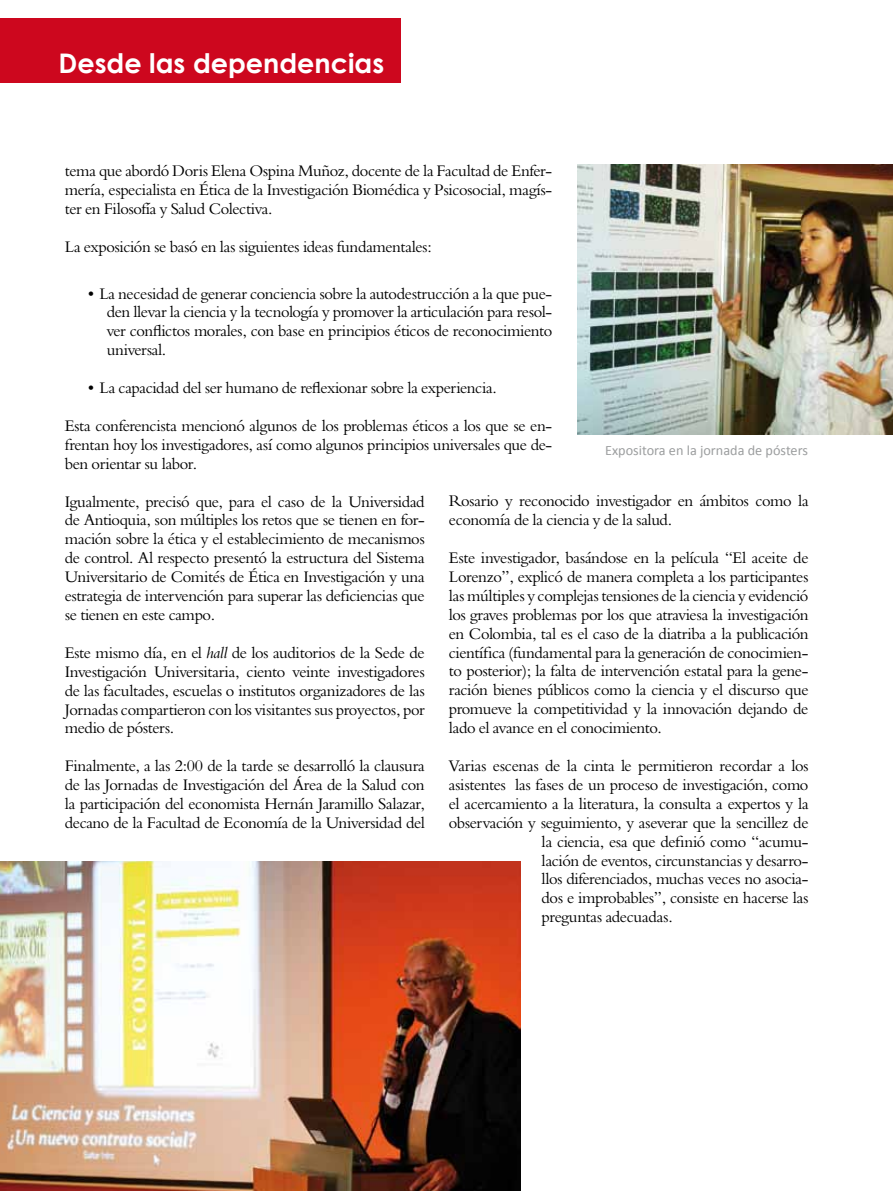
<style>
.page{position:relative;width:893px;height:1191px;background:#fff}
.page>*{position:absolute;margin:0;border:0;box-sizing:border-box;transform-origin:0 0}
.t1{font:700 27px "Century Gothic";color:#fff}
.t2{font:15.75px/18.9px "Bergamo Std";letter-spacing:-.02em;color:#000;text-align:justify}
.t3{font:14.25px "Calibri";color:#9c9e9f}
.s1{font-style:italic}
</style>
<div class="page">
<div style="left:0;top:18px;width:401px;height:65px;background:#cd071e"></div>
<img style="left:578px;top:165px;width:315px;height:270px">
<img style="left:0;top:861px;width:520px;height:330px">
<h1 class="t1" style="left:59px;top:43px;width:327px">Desde las dependencias</h1>
<p class="t2" style="left:65px;top:161px;width:489px">tema que abordó Doris Elena Ospina Muñoz, docente de la Facultad de Enfer&shy;mería, especialista en Ética de la Investigación Biomédica y Psicosocial, magís&shy;ter en Filosofía y Salud Colectiva.</p>
<p class="t2" style="left:65px;top:237px;width:368px">La exposición se basó en las siguientes ideas fundamentales:</p>
<p class="t2" style="left:107px;top:284px;width:447px;text-indent:-21px">• La necesidad de generar conciencia sobre la autodestrucción a la que pue&shy;den llevar la ciencia y la tecnología y promover la articulación para resol&shy;ver conflictos morales, con base en principios éticos de reconocimiento universal.</p>
<p class="t2" style="left:86px;top:378px;width:413px">• La capacidad del ser humano de reflexionar sobre la experiencia.</p>
<p class="t2" style="left:65px;top:416px;width:489px">Esta conferencista mencionó algunos de los problemas éticos a los que se en&shy;frentan hoy los investigadores, así como algunos principios universales que de&shy;ben orientar su labor.</p>
<p class="t2" style="left:65px;top:492px;width:362px">Igualmente, precisó que, para el caso de la Universidad de Antioquia, son múltiples los retos que se tienen en for&shy;mación sobre la ética y el establecimiento de mecanismos de control. Al respecto presentó la estructura del Sistema Universitario de Comités de Ética en Investigación y una estrategia de intervención para superar las deficiencias que se tienen en este campo.</p>
<p class="t2" style="left:65px;top:643px;width:362px">Este mismo día, en el <span class="s1">hall</span> de los auditorios de la Sede de Investigación Universitaria, ciento veinte investigadores de las facultades, escuelas o institutos organizadores de las Jornadas compartieron con los visitantes sus proyectos, por medio de pósters.</p>
<p class="t2" style="left:65px;top:756px;width:362px">Finalmente, a las 2:00 de la tarde se desarrolló la clausura de las Jornadas de Investigación del Área de la Salud con la participación del economista Hernán Jaramillo Salazar, decano de la Facultad de Economía de la Universidad del</p>
<p class="t3" style="left:605px;top:441px;width:204px">Expositora en la jornada de pósters</p>
<p class="t2" style="left:449px;top:491px;width:361px">Rosario y reconocido investigador en ámbitos como la economía de la ciencia y de la salud.</p>
<p class="t2" style="left:449px;top:548px;width:361px">Este investigador, basándose en la película “El aceite de Lorenzo”, explicó de manera completa a los participantes las múltiples y complejas tensiones de la ciencia y evidenció los graves problemas por los que atraviesa la investigación en Colombia, tal es el caso de la diatriba a la publicación científica (fundamental para la generación de conocimien&shy;to posterior); la falta de intervención estatal para la gene&shy;ración bienes públicos como la ciencia y el discurso que promueve la competitividad y la innovación dejando de lado el avance en el conocimiento.</p>
<p class="t2" style="left:449px;top:756px;width:361px">Varias escenas de la cinta le permitieron recordar a los</p>
<p class="t2" style="left:449px;top:775px;width:361px">asistentes las fases de un proceso de investigación, como</p>
<p class="t2" style="left:449px;top:794px;width:361px">el acercamiento a la literatura, la consulta a expertos y la</p>
<p class="t2" style="left:449px;top:813px;width:361px">observación y seguimiento, y aseverar que la sencillez de</p>
<p class="t2" style="left:542px;top:832px;width:268px">la ciencia, esa que definió como “acumu-</p>
<p class="t2" style="left:542px;top:851px;width:268px">lación de eventos, circunstancias y desarro-</p>
<p class="t2" style="left:542px;top:869px;width:268px">llos diferenciados, muchas veces no asocia-</p>
<p class="t2" style="left:542px;top:888px;width:268px">dos e improbables”, consiste en hacerse las</p>
<p class="t2" style="left:542px;top:907px;width:133px">preguntas adecuadas.</p>
</div>
